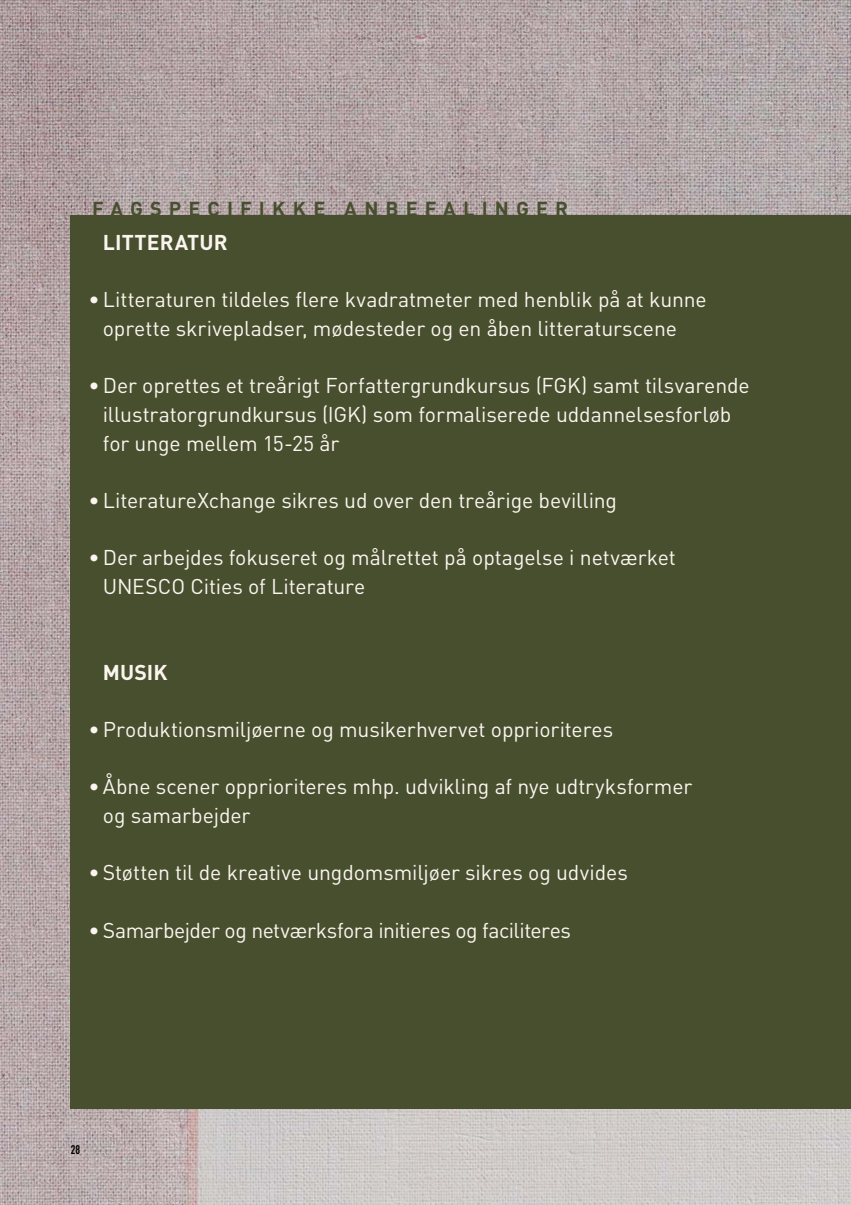
<style>
.page{position:relative;width:851px;height:1205px;background:#fff}
.page>*{position:absolute;margin:0;border:0;box-sizing:border-box;transform-origin:0 0}
.t1{font:21.12px/28.6px "DIN Pro";letter-spacing:-.005em;color:#fbf5ee}
.t2{font:21.12px "DIN Pro";letter-spacing:-.025em;color:#fbf5ee}
.t3{font:700 21.12px "DIN Pro";letter-spacing:.005em;color:#fbf5ee}
.t4{font:700 19.88px "DIN Pro";letter-spacing:.355em;color:#474f2f}
.t5{font:700 12.5px "DIN Condensed";color:#000}
</style>
<div class="page">
<img style="left:0;top:0;width:850px;height:1205px">
<div style="left:71px;top:215px;width:779px;height:894px;background:#474f2f"></div>
<p class="t4" style="left:92px;top:195px;width:477px">FAGSPECIFIKKE ANBEFALINGER</p>
<p class="t3" style="left:103px;top:228px;width:126px">LITTERATUR</p>
<p class="t1" style="left:103px;top:284px;width:605px;text-indent:-14px">•Litteraturen tildeles flere kvadratmeter med henblik på at kunne oprette skrivepladser, mødesteder og en åben litteraturscene</p>
<p class="t1" style="left:103px;top:370px;width:648px;text-indent:-14px">•Der oprettes et treårigt Forfattergrundkursus (FGK) samt tilsvarende illustratorgrundkursus (IGK) som formaliserede uddannelsesforløb for unge mellem 15-25 år</p>
<p class="t1" style="left:89px;top:485px;width:530px">•LiteratureXchange sikres ud over den treårige bevilling</p>
<p class="t1" style="left:103px;top:542px;width:574px;text-indent:-14px">•Der arbejdes fokuseret og målrettet på optagelse i netværket<br>UNESCO Cities of Literature</p>
<p class="t3" style="left:103px;top:658px;width:66px">MUSIK</p>
<p class="t1" style="left:89px;top:714px;width:526px">•Produktionsmiljøerne og musikerhvervet opprioriteres</p>
<p class="t1" style="left:103px;top:771px;width:591px;text-indent:-14px">•Åbne scener opprioriteres mhp. udvikling af nye udtryksformer og samarbejder</p>
<p class="t1" style="left:89px;top:857px;width:540px">•Støtten til de kreative ungdomsmiljøer sikres og udvides</p>
<p class="t2" style="left:89px;top:915px;width:484px">• Samarbejder og netværksfora initieres og faciliteres</p>
<p class="t5" style="left:71px;top:1141px;width:11px">28</p>
</div>
